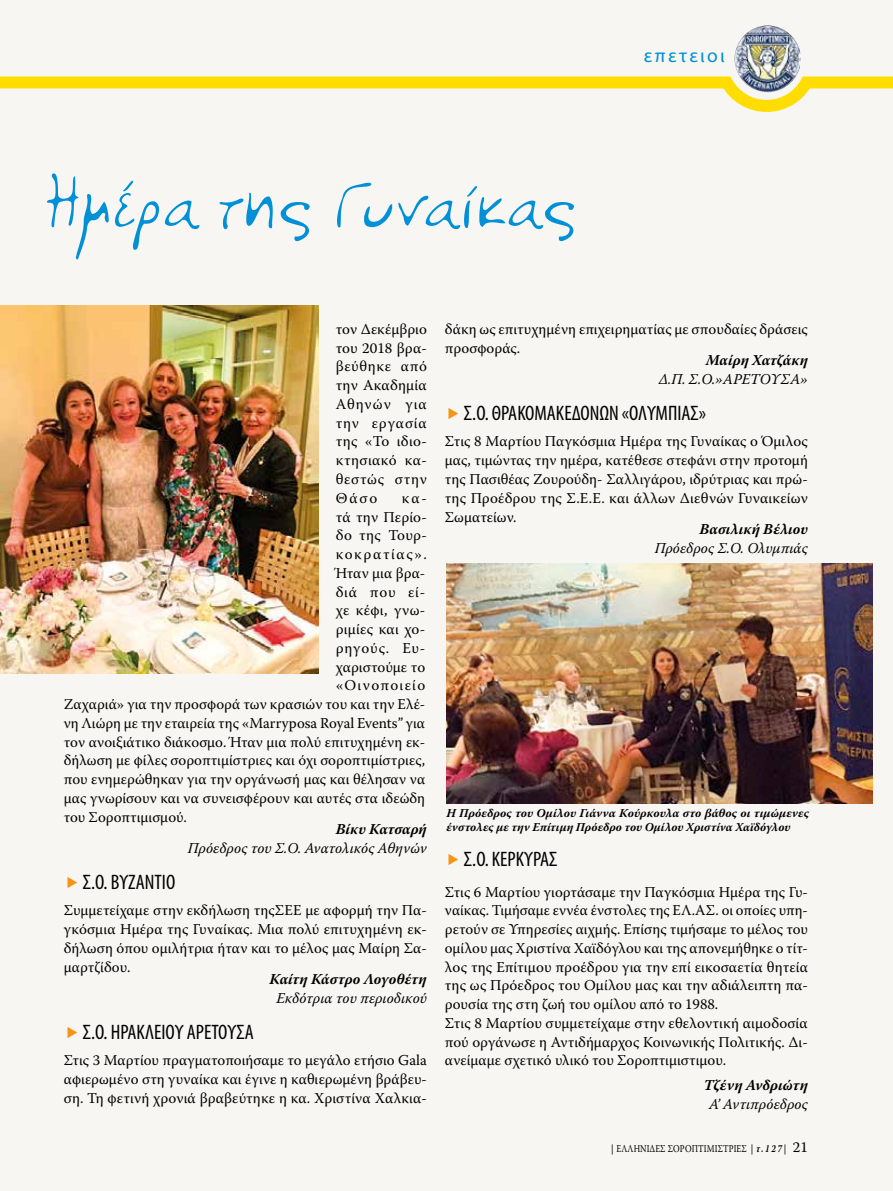
<style>
.page{position:relative;width:893px;height:1191px;background:#f8f6f3}
.page>*{position:absolute;margin:0;border:0;box-sizing:border-box;transform-origin:0 0}
.t1{font:69.3px "PF Libera Pro";letter-spacing:-.005em;color:#0090d7}
.t2{font:condensed 21px "Myriad Pro";color:#000}
.t3{font:19.5px "Myriad Pro";letter-spacing:.12em;color:#0090d7}
.t4{font:15px/18.8px "Warnock Pro";color:#000;text-align:justify}
.t5{font:italic 15px "Warnock Pro";color:#000}
.t6{font:italic 700 15px "Warnock Pro";color:#000}
.t7{font:15px "Warnock Pro";letter-spacing:.1em;color:#000}
.t8{font:15px "Warnock Pro";letter-spacing:.03em;color:#000}
.t9{font:15px "Warnock Pro";letter-spacing:.085em;color:#000}
.t10{font:15px "Warnock Pro";letter-spacing:.02em;color:#000}
.t11{font:italic 700 12px/14.4px "Warnock Pro";letter-spacing:.005em;color:#000}
.t12{font:10.5px "Warnock Pro";color:#000;scale:.8 1}
.t13{font:italic 700 10.5px "Warnock Pro";color:#000;scale:.8 1}
.s1{font-weight:700;font-style:italic}
.s2{font-weight:400;font-style:normal;font-size:15px}
</style>
<div class="page">
<img style="left:735px;top:25px;width:66px;height:67px;border-radius:33px">
<svg style="left:0;top:70px;width:893px;height:42px"></svg>
<img style="left:446px;top:563px;width:426px;height:240px">
<img style="left:0;top:306px;width:319px;height:367px">
<h1 class="t1" style="left:47px;top:159px;width:533px">Ημέρα της Γυναίκας</h1>
<h3 class="t3" style="left:644px;top:43px;width:82px">επετειοι</h3>
<p class="t4" style="left:336px;top:319px;width:93px">τον Δεκέμβριο του 2018 βρα&shy;βεύθηκε από την Ακαδημία Αθηνών για την εργασία της «Το ιδιο&shy;κτησιακό κα&shy;θεστώς στην Θάσο</p>
<p class="t4" style="left:402px;top:488px;width:26px">κα-</p>
<p class="t4" style="left:336px;top:507px;width:93px">τά την Περίο-</p>
<p class="t10" style="left:336px;top:526px;width:93px">δο της Τουρ-</p>
<p class="t7" style="left:336px;top:545px;width:93px">κοκρατίας».</p>
<p class="t4" style="left:336px;top:563px;width:91px">Ήταν μια βρα-</p>
<p class="t4" style="left:336px;top:582px;width:91px">διά που εί-</p>
<p class="t8" style="left:336px;top:601px;width:91px">χε κέφι, γνω-</p>
<p class="t4" style="left:336px;top:619px;width:91px">ριμίες και χο-</p>
<p class="t4" style="left:336px;top:638px;width:91px">ρηγούς. Ευ-</p>
<p class="t4" style="left:336px;top:657px;width:91px">χαριστούμε το</p>
<p class="t9" style="left:336px;top:676px;width:91px">«Οινοποιείο</p>
<p class="t4" style="left:64px;top:694px;width:363px">Ζαχαριά» για την προσφορά των κρασιών του και την Ελέ-</p>
<p class="t4" style="left:64px;top:713px;width:363px">νη Λιώρη με την εταιρεία της «Marryposa Royal Events” για</p>
<p class="t4" style="left:64px;top:732px;width:363px">τον ανοιξιάτικο διάκοσμο. Ήταν μια πολύ επιτυχημένη εκ-</p>
<p class="t4" style="left:64px;top:751px;width:363px">δήλωση με φίλες σοροπτιμίστριες και όχι σοροπτιμίστριες,</p>
<p class="t4" style="left:64px;top:769px;width:363px">που ενημερώθηκαν για την οργάνωσή μας και θέλησαν να</p>
<p class="t4" style="left:64px;top:788px;width:363px">μας γνωρίσουν και να συνεισφέρουν και αυτές στα ιδεώδη</p>
<p class="t4" style="left:64px;top:807px;width:125px">του Σοροπτιμισμού.</p>
<p class="t6" style="left:336px;top:820px;width:93px">Βίκυ Κατσαρή</p>
<p class="t5" style="left:188px;top:839px;width:240px">Πρόεδρος του Σ.Ο. Ανατολικός Αθηνών</p>
<h2 class="t2" style="left:83px;top:869px;width:94px">Σ.Ο. ΒΥΖΑΝΤΙΟ</h2>
<p class="t4" style="left:64px;top:901px;width:365px">Συμμετείχαμε στην εκδήλωση τηςΣΕΕ με αφορμή την Πα&shy;γκόσμια Ημέρα της Γυναίκας. Μια πολύ επιτυχημένη εκ&shy;δήλωση όπου ομιλήτρια ήταν και το μέλος μας Μαίρη Σα&shy;μαρτζίδου.</p>
<p class="t6" style="left:270px;top:970px;width:159px">Καίτη Κάστρο Λογοθέτη</p>
<p class="t5" style="left:277px;top:989px;width:152px">Εκδότρια του περιοδικού</p>
<h2 class="t2" style="left:83px;top:1019px;width:172px">Σ.Ο. ΗΡΑΚΛΕΙΟΥ ΑΡΕΤΟΥΣΑ</h2>
<p class="t4" style="left:64px;top:1051px;width:365px">Στις 3 Μαρτίου πραγματοποιήσαμε το μεγάλο ετήσιο Gala αφιερωμένο στη γυναίκα και έγινε η καθιερωμένη βράβευ&shy;ση. Τη φετινή χρονιά βραβεύτηκε η κα. Χριστίνα Χαλκια-</p>
<p class="t4" style="left:445px;top:319px;width:365px">δάκη ως επιτυχημένη επιχειρηματίας με σπουδαίες δράσεις προσφοράς.</p>
<p class="t6" style="left:706px;top:351px;width:103px">Μαίρη Χατζάκη</p>
<p class="t5" style="left:659px;top:370px;width:151px">Δ.Π. Σ.Ο.»ΑΡΕΤΟΥΣΑ»</p>
<h2 class="t2" style="left:464px;top:400px;width:244px">Σ.Ο. ΘΡΑΚΟΜΑΚΕΔΟΝΩΝ «ΟΛΥΜΠΙΑΣ»</h2>
<p class="t4" style="left:445px;top:432px;width:365px">Στις 8 Μαρτίου Παγκόσμια Ημέρα της Γυναίκας ο Όμιλος μας, τιμώντας την ημέρα, κατέθεσε στεφάνι στην προτομή της Πασιθέας Ζουρούδη- Σαλλιγάρου, ιδρύτριας και πρώ&shy;της Προέδρου της Σ.Ε.Ε. και άλλων Διεθνών Γυναικείων Σωματείων.</p>
<p class="t6" style="left:700px;top:520px;width:110px">Βασιλική Βέλιου</p>
<p class="t5" style="left:655px;top:539px;width:155px">Πρόεδρος Σ.Ο. Ολυμπιάς</p>
<p class="t11" style="left:446px;top:805px;width:364px">Η Πρόεδρος του Ομίλου Γιάννα Κούρκουλα στο βάθος οι τιμώμενες ένστολες με την Επίτιμη Πρόεδρο του Ομίλου Χριστίνα Χαϊδόγλου</p>
<h2 class="t2" style="left:464px;top:846px;width:95px">Σ.Ο. ΚΕΡΚΥΡΑΣ</h2>
<p class="t4" style="left:445px;top:882px;width:365px;text-align:left">Στις 6 Μαρτίου γιορτάσαμε την Παγκόσμια Ημέρα της Γυ&shy;ναίκας. Τιμήσαμε εννέα ένστολες της ΕΛ.ΑΣ. οι οποίες υπη&shy;ρετούν σε Υπηρεσίες αιχμής. Επίσης τιμήσαμε το μέλος του ομίλου μας Χριστίνα Χαϊδόγλου και της απονεμήθηκε ο τίτ&shy;λος της Επίτιμου προέδρου για την επί εικοσαετία θητεία της ως Πρόεδρος του Ομίλου μας και την αδιάλειπτη πα&shy;ρουσία της στη ζωή του ομίλου από το 1988.<br>Στις 8 Μαρτίου συμμετείχαμε στην εθελοντική αιμοδοσία πού οργάνωσε η Αντιδήμαρχος Κοινωνικής Πολιτικής. Δι&shy;ανείμαμε σχετικό υλικό του Σοροπτιμιστιμου.</p>
<p class="t6" style="left:704px;top:1076px;width:106px">Τζένη Ανδριώτη</p>
<p class="t5" style="left:709px;top:1095px;width:100px">Α’ Αντιπρόεδρος</p>
<p class="t12" style="left:611px;top:1141px;width:16px"><span class="s1">|</span> ελλην</p>
<p class="t12" style="left:647px;top:1141px;width:35px">iδες σοροπτιμ</p>
<p class="t12" style="left:715px;top:1141px;width:11px">iστριες</p>
<p class="t13" style="left:751px;top:1141px;width:73px">|τ.127| <span class="s2">21</span></p>
</div>
